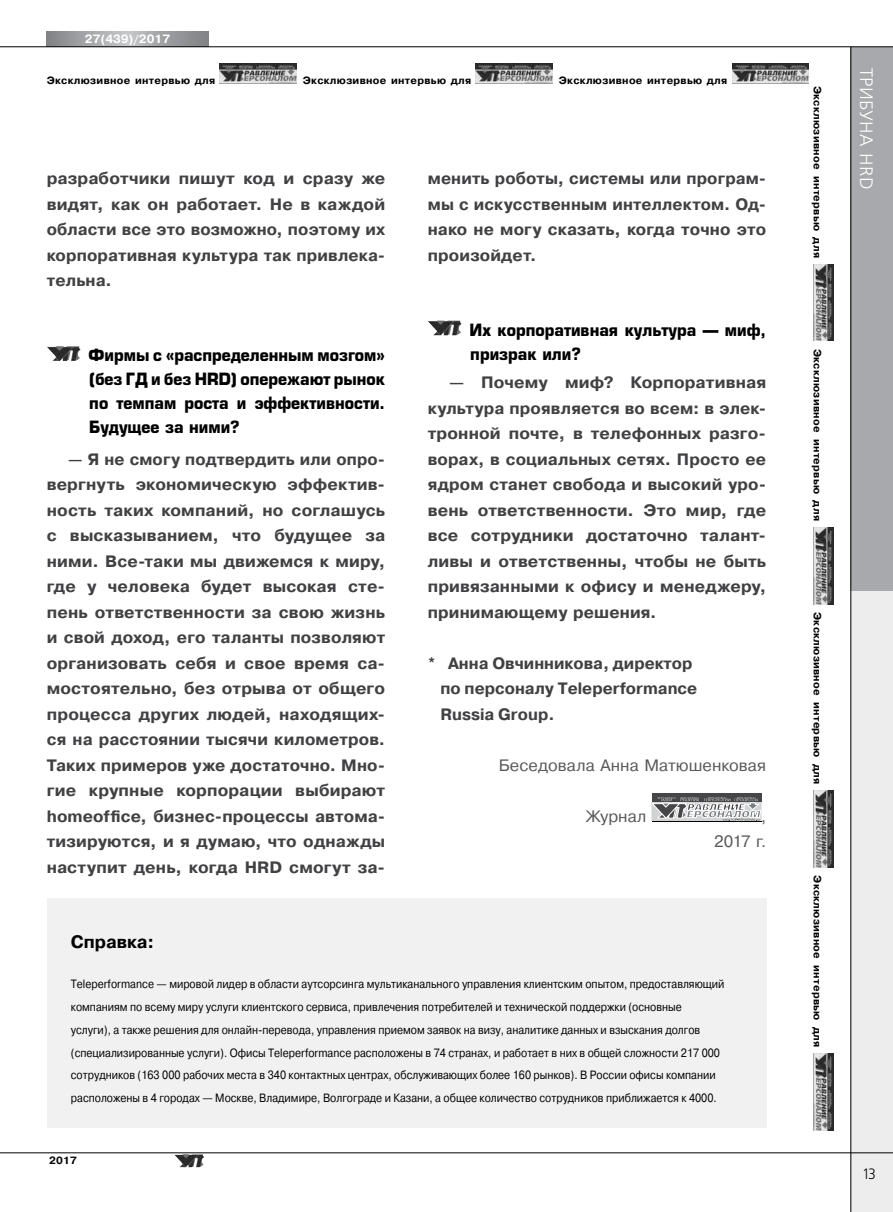
<style>
.page{position:relative;width:893px;height:1212px;background:#fff}
.page>*{position:absolute;margin:0;border:0;box-sizing:border-box;transform-origin:0 0}
.t1{font:18px "Free Set C";color:#fff}
.t2{font:700 18px "Pragmatica";color:#000}
.t3{font:700 16.5px/25.5px "Pragmatica";letter-spacing:.005em;color:#414042;text-align:justify}
.t4{font:700 16.5px/24px "Europe";color:#000;text-align:justify;scale:.95 1}
.t5{font:16.5px/25.5px "Pragmatica";color:#58595b;text-align:right}
.t6{font:15px "Free Set C";color:#000;scale:.9 1}
.t7{font:12px/22.8px "Pragmatica";color:#000;scale:.88 1}
.t8{font:700 12px "Pragmatica";color:#fff}
.t9{font:700 10.5px "Pragmatica";letter-spacing:.03em;color:#000}
</style>
<div class="page">
<div style="left:850px;top:536px;width:43px;height:676px;background:#ededee"></div>
<div style="left:850px;top:47px;width:43px;height:543px;background:#a7a9ac"></div>
<svg style="left:47px;top:31px;width:161px;height:15px;background:#a1a3a5"></svg>
<hr style="left:0;top:46px;width:893px;height:1px;background:#000">
<hr style="left:850px;top:47px;width:1px;height:1165px;background:#000">
<hr style="left:0;top:1152px;width:893px;height:1px;background:#000">
<img style="left:814px;top:264px;width:19px;height:77px">
<img style="left:814px;top:527px;width:19px;height:77px">
<img style="left:814px;top:790px;width:19px;height:77px">
<img style="left:814px;top:1053px;width:19px;height:77px">
<img style="left:220px;top:64px;width:77px;height:20px">
<img style="left:476px;top:64px;width:77px;height:20px">
<img style="left:732px;top:64px;width:77px;height:20px">
<img style="left:174px;top:1154px;width:30px;height:13px">
<img style="left:47px;top:346px;width:34px;height:15px">
<img style="left:428px;top:320px;width:34px;height:16px">
<div style="left:652px;top:793px;width:109px;height:9px;background:#464547"></div>
<svg style="left:652px;top:796px;width:110px;height:26px"></svg>
<div style="left:47px;top:898px;width:719px;height:230px;background:#f1f1f2"></div>
<p class="t8" style="left:85px;top:31px;width:87px">27(439)/2017</p>
<p class="t9" style="left:47px;top:73px;width:170px">Эксклюзивное интервью для</p>
<p class="t9" style="left:303px;top:73px;width:170px">Эксклюзивное интервью для</p>
<p class="t9" style="left:559px;top:73px;width:170px">Эксклюзивное интервью для</p>
<p class="t3" style="left:47px;top:166px;width:340px">разработчики пишут код и сразу же видят, как он работает. Не в каждой области все это возможно, поэтому их корпоративная культура так привлека&shy;тельна.</p>
<p class="t4" style="left:89px;top:343px;width:314px">Фирмы с «распределенным мозгом» (без ГД и без HRD) опережают рынок по темпам роста и эффективности.<br>Будущее за ними?</p>
<p class="t3" style="left:47px;top:446px;width:340px;text-indent:21px">— Я не смогу подтвердить или опро&shy;вергнуть экономическую эффектив&shy;ность таких компаний, но соглашусь с высказыванием, что будущее за ними. Все-таки мы движемся к миру, где у человека будет высокая сте&shy;пень ответственности за свою жизнь и свой доход, его таланты позволяют организовать себя и свое время са&shy;мостоятельно, без отрыва от общего процесса других людей, находящих&shy;ся на расстоянии тысячи километров.<br>Таких примеров уже достаточно. Мно&shy;гие крупные корпорации выбирают homeoffice, бизнес-процессы автома&shy;тизируются, и я думаю, что однажды наступит день, когда HRD смогут за-</p>
<p class="t3" style="left:428px;top:166px;width:340px">менить роботы, системы или програм&shy;мы с искусственным интеллектом. Од&shy;нако не могу сказать, когда точно это произойдет.</p>
<p class="t4" style="left:470px;top:318px;width:314px">Их корпоративная культура — миф, призрак или?</p>
<p class="t3" style="left:428px;top:370px;width:340px;text-indent:21px">— Почему миф? Корпоративная культура проявляется во всем: в элек&shy;тронной почте, в телефонных разго&shy;ворах, в социальных сетях. Просто ее ядром станет свобода и высокий уро&shy;вень ответственности. Это мир, где все сотрудники достаточно талант&shy;ливы и ответственны, чтобы не быть привязанными к офису и менеджеру, принимающему решения.</p>
<p class="t3" style="left:441px;top:650px;width:258px;text-align:left;text-indent:-13px">* Анна Овчинникова, директор по персоналу Teleperformance<br>Russia Group.</p>
<p class="t5" style="left:499px;top:752px;width:269px">Беседовала Анна Матюшенковая</p>
<p class="t5" style="left:586px;top:803px;width:62px">Журнал</p>
<p class="t5" style="left:714px;top:803px;width:54px">,<br>2017 г.</p>
<p class="t2" style="left:71px;top:930px;width:85px">Справка:</p>
<p class="t7" style="left:71px;top:973px;width:744px">Teleperformance — мировой лидер в области аутсорсинга мультиканального управления клиентским опытом, предоставляющий компаниям по всему миру услуги клиентского сервиса, привлечения потребителей и технической поддержки (основные услуги), а также решения для онлайн-перевода, управления приемом заявок на визу, аналитике данных и взыскания долгов (специализированные услуги). Офисы Teleperformance расположены в 74 странах, и работает в них в общей сложности 217 000 сотрудников (163 000 рабочих места в 340 контактных центрах, обслуживающих более 160 рынков). В России офисы компании расположены в 4 городах — Москве, Владимире, Волгограде и Казани, а общее количество сотрудников приближается к 4000.</p>
<p class="t9" style="left:49px;top:1154px;width:29px">2017</p>
<p class="t9" style="left:824px;top:86px;width:174px;rotate:90deg">Эксклюзивное интервью для</p>
<p class="t9" style="left:824px;top:349px;width:174px;rotate:90deg">Эксклюзивное интервью для</p>
<p class="t9" style="left:824px;top:612px;width:174px;rotate:90deg">Эксклюзивное интервью для</p>
<p class="t9" style="left:824px;top:875px;width:174px;rotate:90deg">Эксклюзивное интервью для</p>
<p class="t1" style="left:876px;top:68px;width:122px;rotate:90deg">Трибуна HRD</p>
<p class="t6" style="left:864px;top:1165px;width:15px">13</p>
</div>
